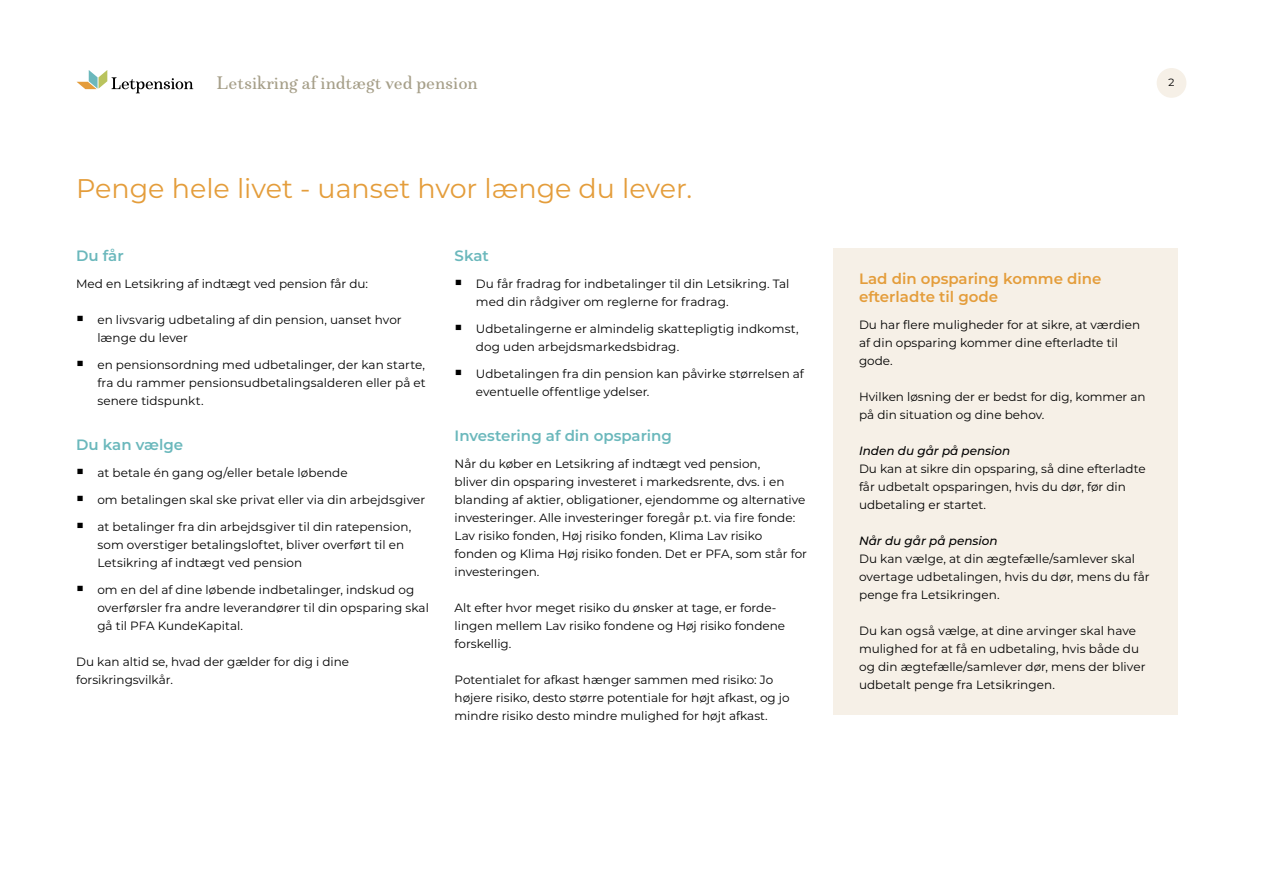
<style>
.page{position:relative;width:1263px;height:893px;background:#fff}
.page>*{position:absolute;margin:0;border:0;box-sizing:border-box;transform-origin:0 0}
.t1{font:27px "Montserrat";color:#e49d3b}
.t2{font:18px "Marcia";color:#a69f89}
.t3{font:600 15px "Montserrat";color:#6bb8bc}
.t4{font:600 15px/18px "Montserrat";color:#e49d3b}
.t5{font:12px/18px "Montserrat";color:#000}
.t6{font:italic 500 12px "Montserrat";color:#000}
.t7{font:10.5px "Montserrat";color:#000}
.s1{font-size:13.5px}
</style>
<div class="page">
<svg style="left:77px;top:70px;width:116px;height:23px"></svg>
<div style="left:833px;top:248px;width:345px;height:466px;background:#f6f0e7"></div>
<div style="left:1157px;top:68px;width:29px;height:30px;background:#f6f0e7;border-radius:50%"></div>
<h2 class="t2" style="left:217px;top:72px;width:262px">Letsikring af indtægt ved pension</h2>
<h1 class="t1" style="left:76px;top:169px;width:618px">Penge hele livet - uanset hvor længe du lever.</h1>
<p class="t3" style="left:76px;top:245px;width:49px">Du får</p>
<p class="t5" style="left:76px;top:274px;width:294px">Med en Letsikring af indtægt ved pension får du:</p>
<p class="t5" style="left:97px;top:310px;width:306px;text-indent:-21px"><span class="s1">■</span> en livsvarig udbetaling af din pension, uanset hvor længe du lever</p>
<p class="t5" style="left:97px;top:355px;width:330px;text-align:justify;text-indent:-21px"><span class="s1">■</span> en pensionsordning med udbetalinger, der kan starte, fra du rammer pensionsudbetalingsalderen eller på et senere tidspunkt.</p>
<p class="t3" style="left:76px;top:434px;width:109px">Du kan vælge</p>
<p class="t5" style="left:76px;top:463px;width:273px"><span class="s1">■</span> at betale én gang og/eller betale løbende</p>
<p class="t5" style="left:76px;top:490px;width:351px"><span class="s1">■</span> om betalingen skal ske privat eller via din arbejdsgiver</p>
<p class="t5" style="left:97px;top:517px;width:315px;text-indent:-21px"><span class="s1">■</span> at betalinger fra din arbejdsgiver til din ratepension, som overstiger betalingsloftet, bliver overført til en<br>Letsikring af indtægt ved pension</p>
<p class="t5" style="left:97px;top:580px;width:333px;text-indent:-21px"><span class="s1">■</span> om en del af dine løbende indbetalinger, indskud og overførsler fra andre leverandører til din opsparing skal gå til PFA KundeKapital.</p>
<p class="t5" style="left:76px;top:652px;width:275px">Du kan altid se, hvad der gælder for dig i dine forsikringsvilkår.</p>
<p class="t3" style="left:455px;top:245px;width:36px">Skat</p>
<p class="t5" style="left:476px;top:274px;width:315px;text-indent:-21px"><span class="s1">■</span> Du får fradrag for indbetalinger til din Letsikring. Tal med din rådgiver om reglerne for fradrag.</p>
<p class="t5" style="left:476px;top:319px;width:324px;text-indent:-21px"><span class="s1">■</span> Udbetalingerne er almindelig skattepligtig indkomst, dog uden arbejdsmarkedsbidrag.</p>
<p class="t5" style="left:476px;top:364px;width:330px;text-indent:-21px"><span class="s1">■</span> Udbetalingen fra din pension kan påvirke størrelsen af eventuelle offentlige ydelser.</p>
<p class="t3" style="left:455px;top:425px;width:219px">Investering af din opsparing</p>
<p class="t5" style="left:455px;top:454px;width:354px">Når du køber en Letsikring af indtægt ved pension,<br>bliver din opsparing investeret i markedsrente, dvs. i en blanding af aktier, obligationer, ejendomme og alternative investeringer. Alle investeringer foregår p.t. via fire fonde:<br>Lav risiko fonden, Høj risiko fonden, Klima Lav risiko fonden og Klima Høj risiko fonden. Det er PFA, som står for investeringen.</p>
<p class="t5" style="left:455px;top:598px;width:332px">Alt efter hvor meget risiko du ønsker at tage, er forde&shy;lingen mellem Lav risiko fondene og Høj risiko fondene forskellig.</p>
<p class="t5" style="left:455px;top:670px;width:337px">Potentialet for afkast hænger sammen med risiko: Jo højere risiko, desto større potentiale for højt afkast, og jo mindre risiko desto mindre mulighed for højt afkast.</p>
<p class="t7" style="left:1168px;top:75px;width:9px">2</p>
<p class="t4" style="left:859px;top:269px;width:244px">Lad din opsparing komme dine efterladte til gode</p>
<p class="t5" style="left:859px;top:315px;width:283px">Du har flere muligheder for at sikre, at værdien af din opsparing kommer dine efterladte til gode.</p>
<p class="t5" style="left:859px;top:387px;width:288px">Hvilken løsning der er bedst for dig, kommer an på din situation og dine behov.</p>
<p class="t6" style="left:859px;top:442px;width:153px">Inden du går på pension</p>
<p class="t5" style="left:859px;top:459px;width:288px">Du kan at sikre din opsparing, så dine efterladte får udbetalt opsparingen, hvis du dør, før din udbetaling er startet.</p>
<p class="t6" style="left:859px;top:532px;width:140px">Når du går på pension</p>
<p class="t5" style="left:859px;top:549px;width:292px">Du kan vælge, at din ægtefælle/samlever skal overtage udbetalingen, hvis du dør, mens du får penge fra Letsikringen.</p>
<p class="t5" style="left:859px;top:621px;width:288px">Du kan også vælge, at dine arvinger skal have mulighed for at få en udbetaling, hvis både du og din ægtefælle/samlever dør, mens der bliver udbetalt penge fra Letsikringen.</p>
</div>
